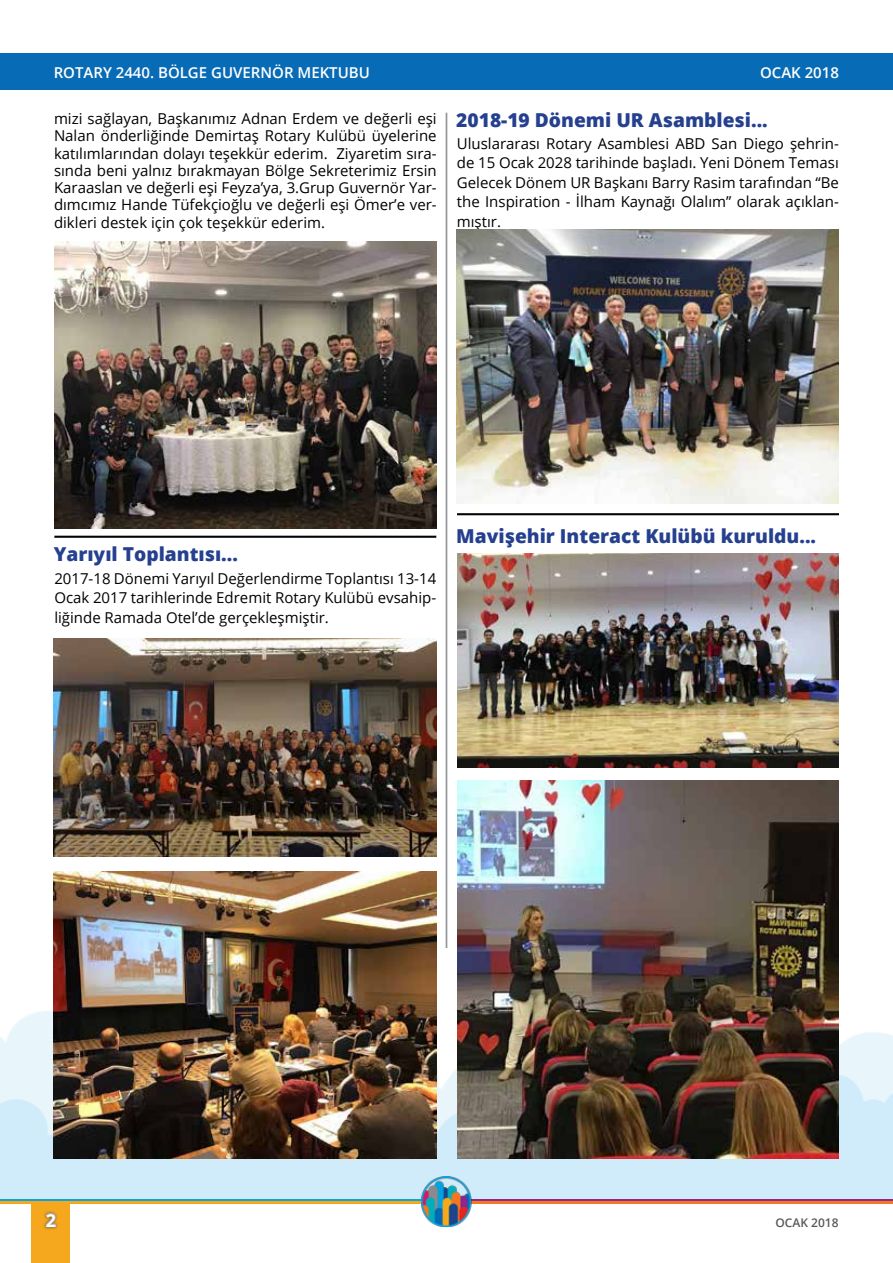
<style>
.page{position:relative;width:893px;height:1263px;background:#fff}
.page>*{position:absolute;margin:0;border:0;box-sizing:border-box;transform-origin:0 0}
.t1{font:800 19.2px "Open Sans";color:#25408f}
.t2{font:700 18px "Open Sans";color:#fff}
.t3{font:15px/17.2px "Open Sans";color:#000;text-align:justify}
.t4{font:600 15px "Open Sans";color:#fff}
.t5{font:600 12px "Open Sans";color:#58595b}
</style>
<div class="page">
<hr style="left:446px;top:113px;width:1px;height:1046px;background:#939598">
<hr style="left:0;top:1199px;width:422px;height:2px;background:#11a1dc">
<hr style="left:469px;top:1199px;width:424px;height:2px;background:#8f278c">
<hr style="left:0;top:1201px;width:422px;height:3px;background:#f5a81d">
<hr style="left:469px;top:1201px;width:424px;height:3px;background:#f47721">
<div style="left:32px;top:1203px;width:38px;height:60px;background:#f5a81d"></div>
<div style="left:42px;top:1210px;width:17px;height:20px;background:#000;opacity:.51"></div>
<svg style="left:44px;top:1211px;width:13px;height:17px"></svg>
<div style="left:0;top:53px;width:893px;height:36px;background:#086bb5"></div>
<img style="left:0;top:948px;width:892px;height:251px">
<img style="left:54px;top:241px;width:383px;height:287px">
<img style="left:54px;top:639px;width:382px;height:217px">
<img style="left:54px;top:871px;width:383px;height:288px">
<img style="left:457px;top:230px;width:382px;height:273px">
<img style="left:457px;top:554px;width:381px;height:213px">
<img style="left:457px;top:781px;width:382px;height:378px">
<img style="left:421px;top:1177px;width:51px;height:49px">
<p class="t4" style="left:54px;top:62px;width:318px">ROTARY 2440. BÖLGE GUVERNÖR MEKTUBU</p>
<p class="t4" style="left:760px;top:62px;width:80px">OCAK 2018</p>
<p class="t3" style="left:54px;top:110px;width:384px">mizi sağlayan, Başkanımız Adnan Erdem ve değerli eşi Nalan önderliğinde Demirtaş Rotary Kulübü üyelerine katılımlarından dolayı teşekkür ederim. Ziyaretim sıra&shy;sında beni yalnız bırakmayan Bölge Sekreterimiz Ersin Karaaslan ve değerli eşi Feyza’ya, 3.Grup Guvernör Yar&shy;dımcımız Hande Tüfekçioğlu ve değerli eşi Ömer’e ver&shy;dikleri destek için çok teşekkür ederim.</p>
<p class="t1" style="left:456px;top:106px;width:313px">2018-19 Dönemi UR Asamblesi...</p>
<p class="t3" style="left:457px;top:133px;width:383px;line-height:19.5px">Uluslararası Rotary Asamblesi ABD San Diego şehrin&shy;de 15 Ocak 2028 tarihinde başladı. Yeni Dönem Teması Gelecek Dönem UR Başkanı Barry Rasim tarafından “Be the Inspiration - İlham Kaynağı Olalım” olarak açıklan&shy;mıştır.</p>
<p class="t1" style="left:54px;top:540px;width:186px">Yarıyıl Toplantısı...</p>
<p class="t3" style="left:54px;top:568px;width:383px;line-height:19.5px">2017-18 Dönemi Yarıyıl Değerlendirme Toplantısı 13-14<br>Ocak 2017 tarihlerinde Edremit Rotary Kulübü evsahip&shy;liğinde Ramada Otel’de gerçekleşmiştir.</p>
<p class="t1" style="left:456px;top:522px;width:361px">Mavişehir Interact Kulübü kuruldu...</p>
<p class="t2" style="left:46px;top:1207px;width:12px">2</p>
<p class="t5" style="left:775px;top:1214px;width:65px">OCAK 2018</p>
</div>
